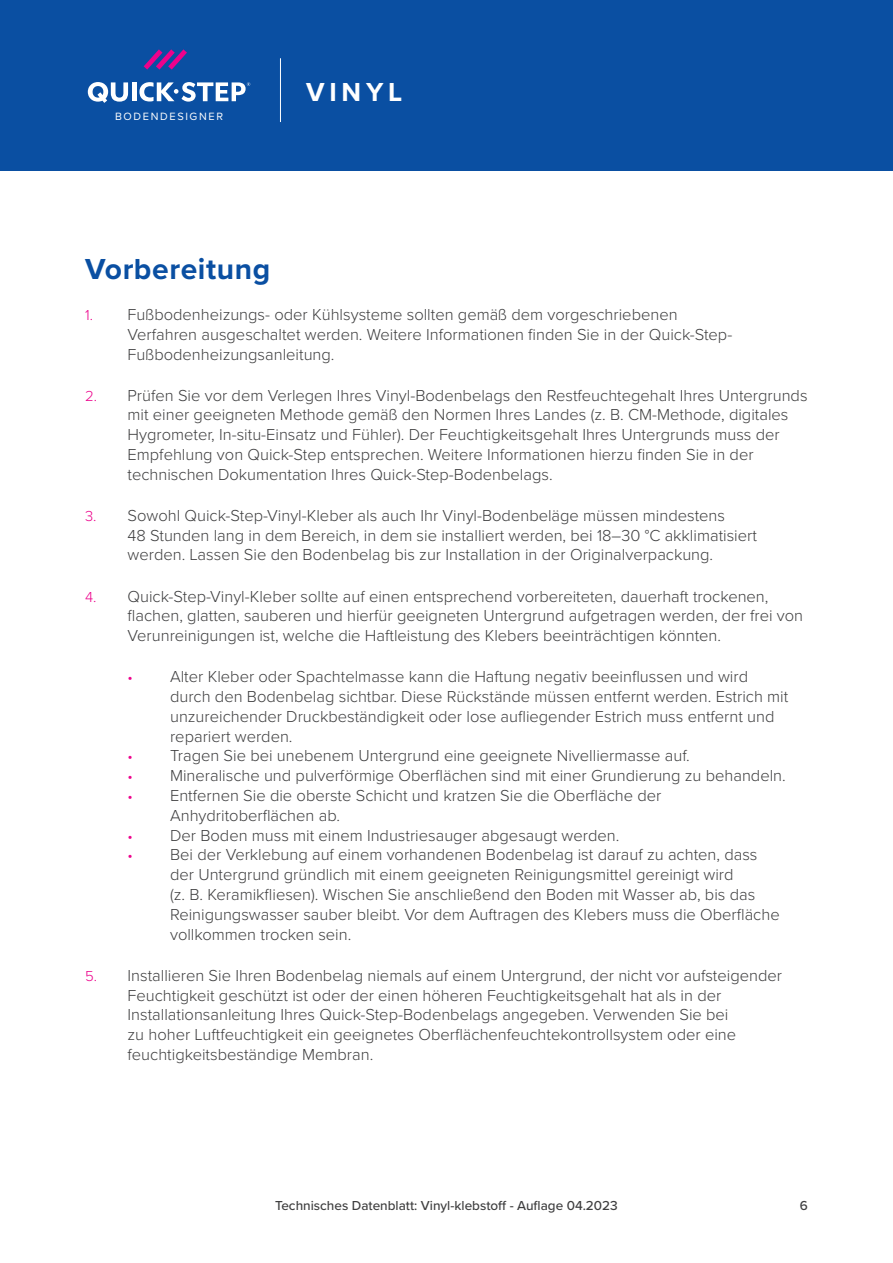
<style>
.page{position:relative;width:893px;height:1263px;background:#fff}
.page>*{position:absolute;margin:0;border:0;box-sizing:border-box;transform-origin:0 0}
.t1{font:700 30px "Proxima Nova";letter-spacing:.02em;color:#0a4fa2}
.Range{font:700 27px "Proxima Nova";letter-spacing:.175em;color:#fff}
.t2{font:300 16.5px/19.8px "Proxima Nova";color:#3e3e3f}
.t3{font:500 13.5px "Proxima Nova";color:#3e3e3f}
.FloorDesigners{font:10.95px "Proxima Nova";letter-spacing:.15em;color:#fff}
.s1{font-size:15px;color:#ed028c}
</style>
<div class="page">
<div style="left:0;top:0;width:893px;height:170px;background:#0a4fa2"></div>
<hr style="left:280px;top:58px;width:1px;height:64px;background:#fff">
<svg style="left:144px;top:49px;width:43px;height:21px"></svg>
<svg style="left:88px;top:82px;width:40px;height:21px"></svg>
<hr style="left:132px;top:82px;width:4px;height:19px;background:#fff">
<svg style="left:139px;top:82px;width:111px;height:20px"></svg>
<p class="FloorDesigners" style="left:115px;top:108px;width:109px">BODENDESIGNER</p>
<p class="Range" style="left:306px;top:72px;width:98px">VINYL</p>
<p class="t1" style="left:85px;top:246px;width:187px">Vorbereitung</p>
<p class="t2" style="left:128px;top:304px;width:606px;text-indent:-43px"><span class="s1">1.</span> Fußbodenheizungs- oder Kühlsysteme sollten gemäß dem vorgeschriebenen<br>Verfahren ausgeschaltet werden. Weitere Informationen finden Sie in der Quick-Step-<br>Fußbodenheizungsanleitung.</p>
<p class="t2" style="left:128px;top:384px;width:681px;text-indent:-43px"><span class="s1">2.</span> Prüfen Sie vor dem Verlegen Ihres Vinyl-Bodenbelags den Restfeuchtegehalt Ihres Untergrunds mit einer geeigneten Methode gemäß den Normen Ihres Landes (z. B. CM-Methode, digitales Hygrometer, In-situ-Einsatz und Fühler). Der Feuchtigkeitsgehalt Ihres Untergrunds muss der Empfehlung von Quick-Step entsprechen. Weitere Informationen hierzu finden Sie in der technischen Dokumentation Ihres Quick-Step-Bodenbelags.</p>
<p class="t2" style="left:128px;top:505px;width:631px;text-indent:-43px"><span class="s1">3.</span> Sowohl Quick-Step-Vinyl-Kleber als auch Ihr Vinyl-Bodenbeläge müssen mindestens<br>48 Stunden lang in dem Bereich, in dem sie installiert werden, bei 18–30 °C akklimatisiert werden. Lassen Sie den Bodenbelag bis zur Installation in der Originalverpackung.</p>
<p class="t2" style="left:128px;top:585px;width:677px;text-indent:-43px"><span class="s1">4.</span> Quick-Step-Vinyl-Kleber sollte auf einen entsprechend vorbereiteten, dauerhaft trockenen, flachen, glatten, sauberen und hierfür geeigneten Untergrund aufgetragen werden, der frei von<br>Verunreinigungen ist, welche die Haftleistung des Klebers beeinträchtigen könnten.</p>
<p class="t2" style="left:170px;top:666px;width:620px;text-indent:-43px"><span class="s1">•</span> Alter Kleber oder Spachtelmasse kann die Haftung negativ beeinflussen und wird durch den Bodenbelag sichtbar. Diese Rückstände müssen entfernt werden. Estrich mit unzureichender Druckbeständigkeit oder lose aufliegender Estrich muss entfernt und repariert werden.</p>
<p class="t2" style="left:128px;top:745px;width:564px"><span class="s1">•</span> Tragen Sie bei unebenem Untergrund eine geeignete Nivelliermasse auf.</p>
<p class="t2" style="left:128px;top:765px;width:660px"><span class="s1">•</span> Mineralische und pulverförmige Oberflächen sind mit einer Grundierung zu behandeln.</p>
<p class="t2" style="left:170px;top:785px;width:493px;text-indent:-43px"><span class="s1">•</span> Entfernen Sie die oberste Schicht und kratzen Sie die Oberfläche der<br>Anhydritoberflächen ab.</p>
<p class="t2" style="left:128px;top:824px;width:493px"><span class="s1">•</span> Der Boden muss mit einem Industriesauger abgesaugt werden.</p>
<p class="t2" style="left:170px;top:844px;width:611px;text-indent:-43px"><span class="s1">•</span> Bei der Verklebung auf einem vorhandenen Bodenbelag ist darauf zu achten, dass der Untergrund gründlich mit einem geeigneten Reinigungsmittel gereinigt wird<br>(z. B. Keramikfliesen). Wischen Sie anschließend den Boden mit Wasser ab, bis das Reinigungswasser sauber bleibt. Vor dem Auftragen des Klebers muss die Oberfläche vollkommen trocken sein.</p>
<p class="t2" style="left:128px;top:964px;width:656px;text-indent:-43px"><span class="s1">5.</span> Installieren Sie Ihren Bodenbelag niemals auf einem Untergrund, der nicht vor aufsteigender Feuchtigkeit geschützt ist oder der einen höheren Feuchtigkeitsgehalt hat als in der Installationsanleitung Ihres Quick-Step-Bodenbelags angegeben. Verwenden Sie bei<br>zu hoher Luftfeuchtigkeit ein geeignetes Oberflächenfeuchtekontrollsystem oder eine feuchtigkeitsbeständige Membran.</p>
<p class="t3" style="left:275px;top:1195px;width:344px">Technisches Datenblatt: Vinyl-klebstof - Auflage 04.2023</p>
<p class="t3" style="left:800px;top:1195px;width:10px">6</p>
</div>
